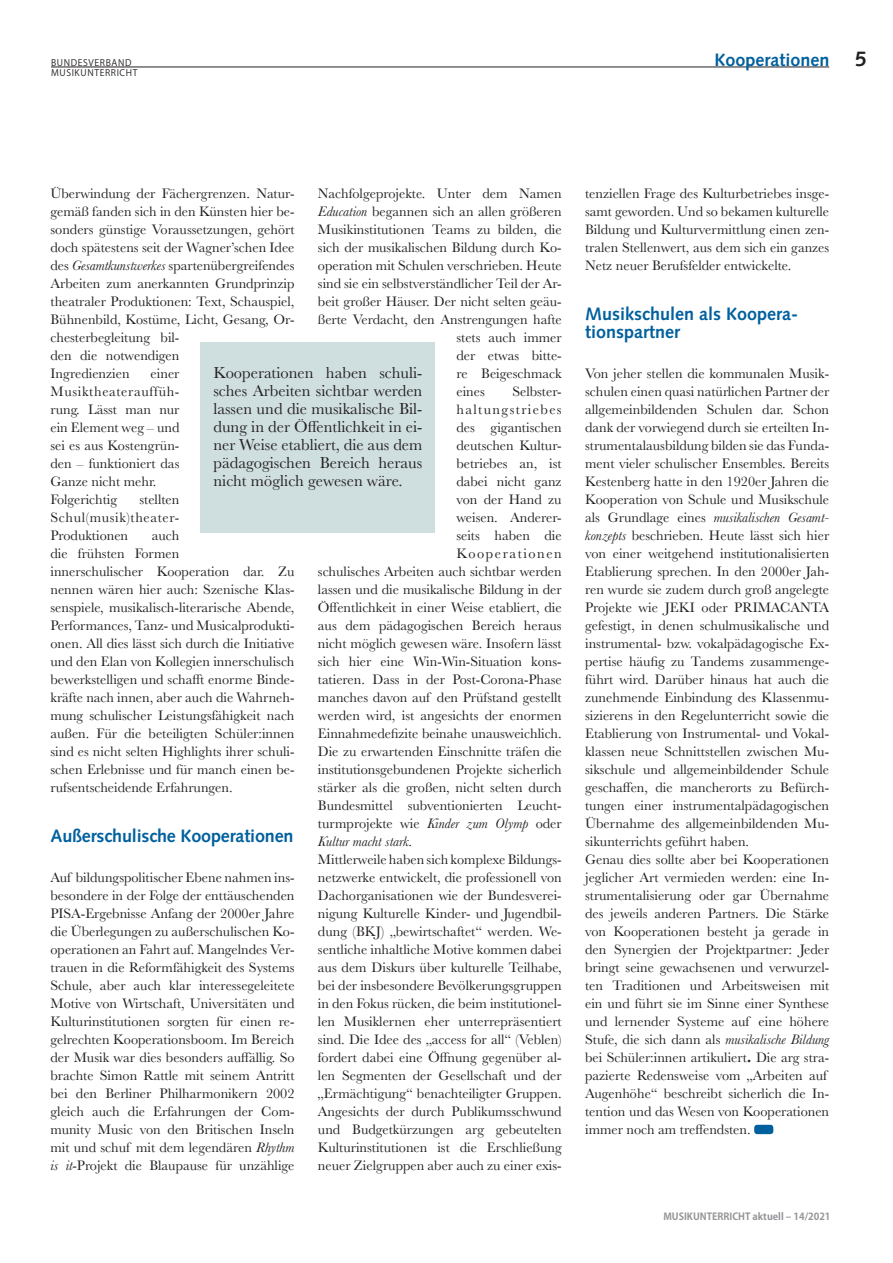
<style>
.page{position:relative;width:893px;height:1263px;background:#fff}
.page>*{position:absolute;margin:0;border:0;box-sizing:border-box;transform-origin:0 0}
.t1{font:700 21px "Syntax";color:#231f20}
.MU_aktuell_Fließ_A{font:700 18px/18px "Syntax";color:#00609e}
.MU_aktuell_Fließ_A-2{font:16.5px/18px "Baskerville";color:#231f20;text-align:justify}
.MU_aktuell_Fließ_A-3{font:14.25px/18px "Baskerville";color:#231f20;text-align:justify}
.MU_aktuell_Fließ_A-4{font:italic 14.25px "Baskerville";color:#231f20}
.MU_aktuell_Fließ_A-5{font:14.25px "Baskerville";letter-spacing:.095em;color:#231f20}
.MU_aktuell_Fließ_A-6{font:14.25px "Baskerville";letter-spacing:.11em;color:#231f20}
.t2{font:700 9.75px "Koz Go Pro";color:#939598}
.t3{font:9px/10.8px "Koz Go Pro";letter-spacing:.07em;color:#231f20}
.s1{font-style:italic}
.s2{font-style:normal}
.s3{font-weight:700}
</style>
<div class="page">
<hr style="left:51px;top:67px;width:778px;height:1px;background:#231f20">
<div style="left:754px;top:1125px;width:19px;height:9px;background:#00609e;border-radius:3px"></div>
<div style="left:201px;top:342px;width:234px;height:191px;background:#cfdedf"></div>
<p class="t3" style="left:51px;top:57px;width:88px">BUNDESVERBAND<br>MUSIKUNTERRICHT</p>
<p class="MU_aktuell_Fließ_A" style="left:714px;top:51px;width:117px">Kooperationen</p>
<h1 class="t1" style="left:855px;top:47px;width:13px">5</h1>
<p class="MU_aktuell_Fließ_A-3" style="left:51px;top:185px;width:246px;text-align:left">Überwindung der Fächergrenzen. Natur&shy;gemäß fanden sich in den Künsten hier be&shy;sonders günstige Voraussetzungen, gehört doch spätestens seit der Wagner’schen Idee des <span class="s1">Gesamtkunstwerkes</span> spartenübergreifendes Arbeiten zum anerkannten Grundprinzip theatraler Produktionen: Text, Schauspiel, Bühnenbild, Kostüme, Licht, Gesang, Or&shy;chesterbegleitung bil-<br>den die notwendigen<br>Ingredienzien</p>
<p class="MU_aktuell_Fließ_A-3" style="left:318px;top:185px;width:245px">Nachfolgeprojekte. Unter dem Namen</p>
<p class="MU_aktuell_Fließ_A-3" style="left:318px;top:203px;width:245px"><span class="s1">Education</span> begannen sich an allen größeren</p>
<p class="MU_aktuell_Fließ_A-3" style="left:318px;top:221px;width:245px">Musikinstitutionen Teams zu bilden, die</p>
<p class="MU_aktuell_Fließ_A-3" style="left:318px;top:239px;width:245px">sich der musikalischen Bildung durch Ko-</p>
<p class="MU_aktuell_Fließ_A-3" style="left:318px;top:257px;width:245px">operation mit Schulen verschrieben. Heute</p>
<p class="MU_aktuell_Fließ_A-3" style="left:318px;top:275px;width:245px">sind sie ein selbstverständlicher Teil der Ar-</p>
<p class="MU_aktuell_Fließ_A-3" style="left:318px;top:293px;width:245px">beit großer Häuser. Der nicht selten geäu-</p>
<p class="MU_aktuell_Fließ_A-3" style="left:318px;top:311px;width:245px">ßerte Verdacht, den Anstrengungen hafte</p>
<p class="MU_aktuell_Fließ_A-3" style="left:456px;top:329px;width:107px">stets auch immer</p>
<p class="MU_aktuell_Fließ_A-3" style="left:456px;top:347px;width:107px">der etwas bitte-</p>
<p class="MU_aktuell_Fließ_A-3" style="left:456px;top:365px;width:107px">re Beigeschmack</p>
<p class="MU_aktuell_Fließ_A-3" style="left:456px;top:383px;width:30px">eines</p>
<p class="MU_aktuell_Fließ_A-3" style="left:512px;top:383px;width:51px">Selbster-</p>
<p class="MU_aktuell_Fließ_A-5" style="left:456px;top:400px;width:107px">haltungstriebes</p>
<p class="MU_aktuell_Fließ_A-3" style="left:456px;top:419px;width:107px">des gigantischen</p>
<p class="MU_aktuell_Fließ_A-3" style="left:456px;top:437px;width:107px">deutschen Kultur-</p>
<p class="MU_aktuell_Fließ_A-3" style="left:456px;top:455px;width:107px">betriebes an, ist</p>
<p class="MU_aktuell_Fließ_A-3" style="left:456px;top:473px;width:107px">dabei nicht ganz</p>
<p class="MU_aktuell_Fließ_A-3" style="left:456px;top:491px;width:107px">von der Hand zu</p>
<p class="MU_aktuell_Fließ_A-3" style="left:456px;top:509px;width:107px">weisen. Anderer-</p>
<p class="MU_aktuell_Fließ_A-3" style="left:456px;top:527px;width:107px">seits haben die</p>
<p class="MU_aktuell_Fließ_A-6" style="left:456px;top:544px;width:107px">Kooperationen</p>
<p class="MU_aktuell_Fließ_A-3" style="left:318px;top:563px;width:245px">schulisches Arbeiten auch sichtbar werden</p>
<p class="MU_aktuell_Fließ_A-3" style="left:318px;top:581px;width:245px">lassen und die musikalische Bildung in der</p>
<p class="MU_aktuell_Fließ_A-3" style="left:318px;top:599px;width:245px">Öffentlichkeit in einer Weise etabliert, die</p>
<p class="MU_aktuell_Fließ_A-3" style="left:318px;top:617px;width:245px">aus dem pädagogischen Bereich heraus</p>
<p class="MU_aktuell_Fließ_A-3" style="left:318px;top:635px;width:245px">nicht möglich gewesen wäre. Insofern lässt</p>
<p class="MU_aktuell_Fließ_A-3" style="left:318px;top:653px;width:245px">sich hier eine Win-Win-Situation kons-</p>
<p class="MU_aktuell_Fließ_A-3" style="left:318px;top:671px;width:245px">tatieren. Dass in der Post-Corona-Phase</p>
<p class="MU_aktuell_Fließ_A-3" style="left:318px;top:689px;width:245px">manches davon auf den Prüfstand gestellt</p>
<p class="MU_aktuell_Fließ_A-3" style="left:318px;top:707px;width:245px">werden wird, ist angesichts der enormen</p>
<p class="MU_aktuell_Fließ_A-3" style="left:318px;top:725px;width:245px">Einnahmedefizite beinahe unausweichlich.</p>
<p class="MU_aktuell_Fließ_A-3" style="left:318px;top:743px;width:245px">Die zu erwartenden Einschnitte träfen die</p>
<p class="MU_aktuell_Fließ_A-3" style="left:318px;top:761px;width:245px">institutionsgebundenen Projekte sicherlich</p>
<p class="MU_aktuell_Fließ_A-3" style="left:318px;top:779px;width:245px">stärker als die großen, nicht selten durch</p>
<p class="MU_aktuell_Fließ_A-3" style="left:318px;top:797px;width:245px">Bundesmittel subventionierten Leucht-</p>
<p class="MU_aktuell_Fließ_A-3" style="left:318px;top:815px;width:245px">turmprojekte wie <span class="s1">Kinder zum Olymp</span> oder</p>
<p class="MU_aktuell_Fließ_A-4" style="left:318px;top:832px;width:96px">Kultur macht stark<span class="s2">.</span></p>
<p class="MU_aktuell_Fließ_A-3" style="left:318px;top:851px;width:245px">Mittlerweile haben sich komplexe Bildungs&shy;netzwerke entwickelt, die professionell von Dachorganisationen wie der Bundesverei&shy;nigung Kulturelle Kinder- und Jugendbil&shy;dung (BKJ) „bewirtschaftet“ werden. We&shy;sentliche inhaltliche Motive kommen dabei aus dem Diskurs über kulturelle Teilhabe, bei der insbesondere Bevölkerungsgruppen in den Fokus rücken, die beim institutionel&shy;len Musiklernen eher unterrepräsentiert sind. Die Idee des „access for all“ (Veblen) fordert dabei eine Öffnung gegenüber al&shy;len Segmenten der Gesellschaft und der „Ermächtigung“ benachteiligter Gruppen.<br>Angesichts der durch Publikumsschwund und Budgetkürzungen arg gebeutelten Kulturinstitutionen ist die Erschließung neuer Zielgruppen aber auch zu einer exis-</p>
<p class="MU_aktuell_Fließ_A-2" style="left:213px;top:364px;width:210px">Kooperationen haben schuli&shy;sches Arbeiten sichtbar werden lassen und die musikalische Bil&shy;dung in der Öffentlichkeit in ei&shy;ner Weise etabliert, die aus dem pädagogischen Bereich heraus nicht möglich gewesen wäre.</p>
<p class="MU_aktuell_Fließ_A-3" style="left:51px;top:365px;width:130px;text-indent:100px">einer Musiktheaterauffüh&shy;rung. Lässt man nur ein Element weg – und sei es aus Kostengrün&shy;den – funktioniert das Ganze nicht mehr.</p>
<p class="MU_aktuell_Fließ_A-3" style="left:51px;top:491px;width:68px">Folgerichtig</p>
<p class="MU_aktuell_Fließ_A-3" style="left:51px;top:491px;width:130px;text-indent:89px">stellten Schul(musik)theater-Produktionen</p>
<p class="MU_aktuell_Fließ_A-3" style="left:51px;top:527px;width:246px;text-align:left;text-indent:101px">auch<br>die frühsten Formen<br>innerschulischer Kooperation dar. Zu nennen wären hier auch: Szenische Klas&shy;senspiele, musikalisch-literarische Abende, Performances, Tanz- und Musicalprodukti&shy;onen. All dies lässt sich durch die Initiative und den Elan von Kollegien innerschulisch bewerkstelligen und schafft enorme Binde&shy;kräfte nach innen, aber auch die Wahrneh&shy;mung schulischer Leistungsfähigkeit nach außen. Für die beteiligten Schüler:innen sind es nicht selten Highlights ihrer schuli&shy;schen Erlebnisse und für manch einen be&shy;rufsentscheidende Erfahrungen.</p>
<p class="MU_aktuell_Fließ_A" style="left:51px;top:826px;width:244px">Außerschulische Kooperationen</p>
<p class="MU_aktuell_Fließ_A-3" style="left:51px;top:869px;width:246px">Auf bildungspolitischer Ebene nahmen ins&shy;besondere in der Folge der enttäuschenden PISA-Ergebnisse Anfang der 2000er Jahre die Überlegungen zu außerschulischen Ko&shy;operationen an Fahrt auf. Mangelndes Ver&shy;trauen in die Reformfähigkeit des Systems Schule, aber auch klar interessegeleitete Motive von Wirtschaft, Universitäten und Kulturinstitutionen sorgten für einen re&shy;gelrechten Kooperationsboom. Im Bereich der Musik war dies besonders auffällig. So brachte Simon Rattle mit seinem Antritt bei den Berliner Philharmonikern 2002 gleich auch die Erfahrungen der Com&shy;munity Music von den Britischen Inseln mit und schuf mit dem legendären <span class="s1">Rhythm is it</span>-Projekt die Blaupause für unzählige</p>
<p class="MU_aktuell_Fließ_A-3" style="left:585px;top:185px;width:246px">tenziellen Frage des Kulturbetriebes insge&shy;samt geworden. Und so bekamen kulturelle Bildung und Kulturvermittlung einen zen&shy;tralen Stellenwert, aus dem sich ein ganzes Netz neuer Berufsfelder entwickelte.</p>
<p class="MU_aktuell_Fließ_A" style="left:585px;top:304px;width:214px">Musikschulen als Koopera&shy;tionspartner</p>
<p class="MU_aktuell_Fließ_A-3" style="left:585px;top:365px;width:246px">Von jeher stellen die kommunalen Musik&shy;schulen einen quasi natürlichen Partner der allgemeinbildenden Schulen dar. Schon dank der vorwiegend durch sie erteilten In&shy;strumentalausbildung bilden sie das Funda&shy;ment vieler schulischer Ensembles. Bereits Kestenberg hatte in den 1920er Jahren die Kooperation von Schule und Musikschule als Grundlage eines <span class="s1">musikalischen Gesamt&shy;konzepts</span> beschrieben. Heute lässt sich hier von einer weitgehend institutionalisierten Etablierung sprechen. In den 2000er Jah&shy;ren wurde sie zudem durch groß angelegte Projekte wie JEKI oder PRIMACANTA gefestigt, in denen schulmusikalische und instrumental- bzw. vokalpädagogische Ex&shy;pertise häufig zu Tandems zusammenge&shy;führt wird. Darüber hinaus hat auch die zunehmende Einbindung des Klassenmu&shy;sizierens in den Regelunterricht sowie die Etablierung von Instrumental- und Vokal&shy;klassen neue Schnittstellen zwischen Mu&shy;sikschule und allgemeinbildender Schule geschaffen, die mancherorts zu Befürch&shy;tungen einer instrumentalpädagogischen Übernahme des allgemeinbildenden Mu&shy;sikunterrichts geführt haben.</p>
<p class="MU_aktuell_Fließ_A-3" style="left:585px;top:851px;width:246px;text-align:left">Genau dies sollte aber bei Kooperationen jeglicher Art vermieden werden: eine In&shy;strumentalisierung oder gar Übernahme des jeweils anderen Partners. Die Stärke von Kooperationen besteht ja gerade in den Synergien der Projektpartner: Jeder bringt seine gewachsenen und verwurzel&shy;ten Traditionen und Arbeitsweisen mit ein und führt sie im Sinne einer Synthese und lernender Systeme auf eine höhere Stufe, die sich dann als <span class="s1">musikalische Bildung </span>bei Schüler:innen artikuliert<span class="s3">.</span> Die arg stra&shy;pazierte Redensweise vom „Arbeiten auf Augenhöhe“ beschreibt sicherlich die In&shy;tention und das Wesen von Kooperationen immer noch am treffendsten.</p>
<p class="t2" style="left:663px;top:1210px;width:169px">MUSIKUNTERRICHT aktuell – 14/2021</p>
</div>
